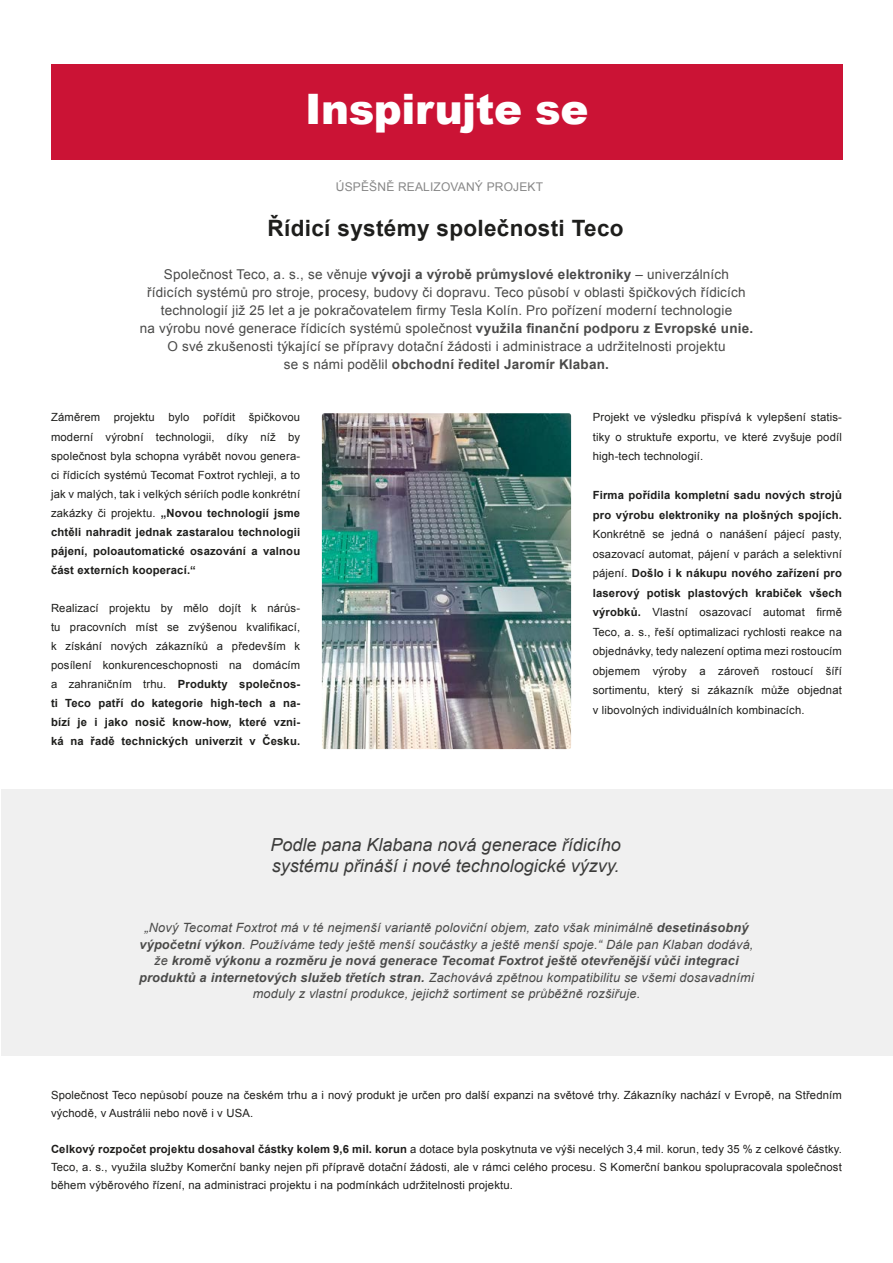
<style>
.page{position:relative;width:893px;height:1263px;background:#fff}
.page>*{position:absolute;margin:0;border:0;box-sizing:border-box;transform-origin:0 0}
.t1{font:900 42px "Arial";letter-spacing:-.01em;color:#fff}
.t2{font:700 22.5px "Arial";letter-spacing:.015em;color:#1e1e1c}
.t3{font:italic 18px/21.6px "Arial";color:#3c3c3b}
.t4{font:13.5px/18px "Arial";letter-spacing:.015em;color:#4a4a49;text-align:center}
.t5{font:italic 12.75px/16.5px "Arial";letter-spacing:.015em;color:#4a4a49;text-align:center}
.t6{font:12px "Arial";letter-spacing:.015em;color:#878787}
.t7{font:11.25px/19px "Arial";letter-spacing:.015em;color:#1e1e1c;text-align:justify}
.t8{font:11.25px/18px "Arial";letter-spacing:.015em;color:#1f1e1c}
.t9{font:700 11.25px/19.5px "Arial";letter-spacing:.015em;color:#1e1e1c}
.s1{font-weight:700}
</style>
<div class="page">
<div style="left:1px;top:789px;width:892px;height:267px;background:#f0f0f0"></div>
<img style="left:322px;top:413px;width:249px;height:336px">
<div style="left:51px;top:64px;width:792px;height:95px;background:#cb1335"></div>
<h1 class="t1" style="left:305px;top:78px;width:285px">Inspirujte se</h1>
<p class="t6" style="left:336px;top:178px;width:209px">ÚSPĚŠNĚ REALIZOVANÝ PROJEKT</p>
<h2 class="t2" style="left:268px;top:213px;width:358px">Řídicí systémy společnosti Teco</h2>
<p class="t4" style="left:140px;top:265px;width:615px">Společnost Teco, a. s., se věnuje <span class="s1">vývoji a výrobě průmyslové elektroniky</span> – univerzálních řídicích systémů pro stroje, procesy, budovy či dopravu. Teco působí v oblasti špičkových řídicích technologií již 25 let a je pokračovatelem firmy Tesla Kolín. Pro pořízení moderní technologie<br>na výrobu nové generace řídicích systémů společnost <span class="s1">využila finanční podporu z Evropské unie.<br></span>O své zkušenosti týkající se přípravy dotační žádosti i administrace a udržitelnosti projektu<br>se s námi podělil <span class="s1">obchodní ředitel Jaromír Klaban.</span></p>
<p class="t7" style="left:51px;top:408px;width:251px">Záměrem projektu bylo pořídit špičkovou moderní výrobní technologii, díky níž by společnost byla schopna vyrábět novou genera&shy;ci řídicích systémů Tecomat Foxtrot rychleji, a to jak v malých, tak i velkých sériích podle konkrétní zakázky či projektu. <span class="s1">„Novou technologií jsme chtěli nahradit jednak zastaralou technologii pájení, poloautomatické osazování a valnou část externích kooperací.“</span></p>
<p class="t7" style="left:51px;top:599px;width:251px">Realizací projektu by mělo dojít k nárůs&shy;tu pracovních míst se zvýšenou kvalifikací, k získání nových zákazníků a především k posílení konkurenceschopnosti na domácím a zahraničním trhu. <span class="s1">Produkty společnos&shy;ti Teco patří do kategorie high-tech a na&shy;bízí je i jako nosič know-how, které vzni&shy;ká na řadě technických univerzit v Česku.</span></p>
<p class="t7" style="left:593px;top:408px;width:251px;line-height:19.5px">Projekt ve výsledku přispívá k vylepšení statis&shy;tiky o struktuře exportu, ve které zvyšuje podíl high-tech technologií.</p>
<p class="t9" style="left:593px;top:486px;width:251px">Firma pořídila kompletní sadu nových strojů pro výrobu elektroniky na plošných spojích.</p>
<p class="t7" style="left:593px;top:525px;width:251px;line-height:19.5px">Konkrétně se jedná o nanášení pájecí pasty, osazovací automat, pájení v parách a selektivní pájení. <span class="s1">Došlo i k nákupu nového zařízení pro laserový potisk plastových krabiček všech výrobků.</span> Vlastní osazovací automat firmě Teco, a. s., řeší optimalizaci rychlosti reakce na objednávky, tedy nalezení optima mezi rostoucím objemem výroby a zároveň rostoucí šíří sortimentu, který si zákazník může objednat v libovolných individuálních kombinacích.</p>
<h3 class="t3" style="left:270px;top:834px;width:352px">Podle pana Klabana nová generace řídicího systému přináší i nové technologické výzvy.</h3>
<p class="t5" style="left:139px;top:919px;width:616px">„Nový Tecomat Foxtrot má v té nejmenší variantě poloviční objem, zato však minimálně <span class="s1">desetinásobný výpočetní výkon</span>. Používáme tedy ještě menší součástky a ještě menší spoje.“ Dále pan Klaban dodává, že <span class="s1">kromě výkonu a rozměru je nová generace Tecomat Foxtrot ještě otevřenější vůči integraci produktů a internetových služeb třetích stran.</span> Zachovává zpětnou kompatibilitu se všemi dosavadními moduly z vlastní produkce, jejichž sortiment se průběžně rozšiřuje.</p>
<p class="t8" style="left:51px;top:1086px;width:792px">Společnost Teco nepůsobí pouze na českém trhu a i nový produkt je určen pro další expanzi na světové trhy. Zákazníky nachází v Evropě, na Středním východě, v Austrálii nebo nově i v USA.</p>
<p class="t8" style="left:51px;top:1140px;width:792px;text-align:justify"><span class="s1">Celkový rozpočet projektu dosahoval částky kolem 9,6 mil. korun</span> a dotace byla poskytnuta ve výši necelých 3,4 mil. korun, tedy 35 % z celkové částky.<br>Teco, a. s., využila služby Komerční banky nejen při přípravě dotační žádosti, ale v rámci celého procesu. S Komerční bankou spolupracovala společnost během výběrového řízení, na administraci projektu i na podmínkách udržitelnosti projektu.</p>
</div>
